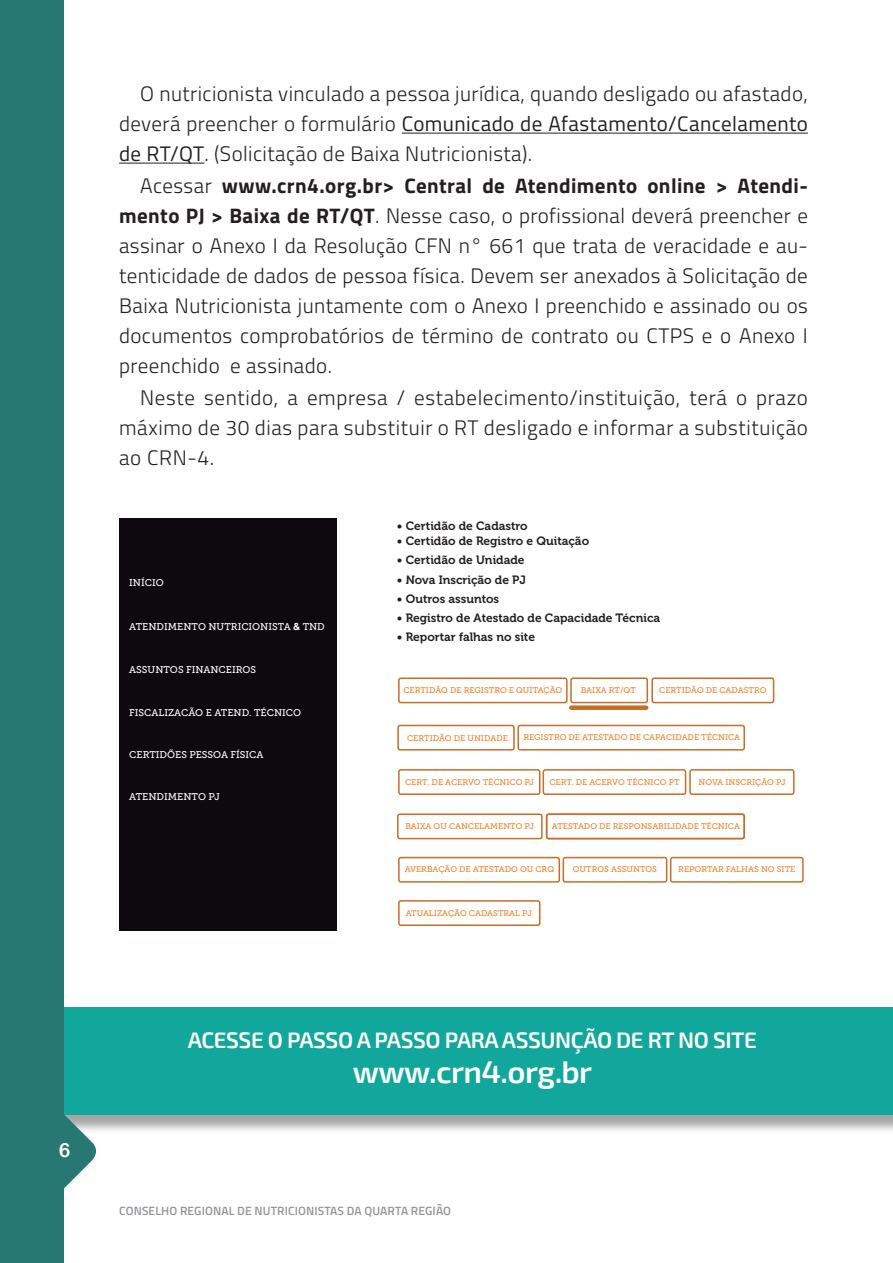
<style>
.page{position:relative;width:893px;height:1263px;background:#fff}
.page>*{position:absolute;margin:0;border:0;box-sizing:border-box;transform-origin:0 0}
._01_TITULO_UNID{font:600 31.5px "Exo 2";letter-spacing:-.02em;color:#fff}
._01_TITULO_UNID-2{font:600 22.5px "Exo 2";letter-spacing:-.02em;color:#fff}
._02_texto_geral{font:300 21px/30px "Titillium";letter-spacing:.02em;color:#231f20;text-align:justify}
._00_rodape_no{font:19.5px "Arial Rounded MT Bold";color:#fff}
.t1{font:12px "Museo 700";color:#231f20}
.t2{font:600 12px "Titillium";letter-spacing:.01em;color:#939598}
.t3{font:9.75px "Museo Slab 500";color:#fff}
.t4{font:8.25px "Museo Slab 500";color:#f58229}
.s1{font-weight:400}
.s2{font-weight:700}
.s3{font-family:"Arial";font-weight:700}
</style>
<div class="page">
<div style="left:50px;top:1009px;width:843px;height:125px;background:#231f20;opacity:.4"></div>
<div style="left:48px;top:1007px;width:845px;height:108px;background:#12a79d"></div>
<hr style="left:402px;top:133px;width:406px;height:1px;background:#231f20">
<hr style="left:119px;top:163px;width:85px;height:1px;background:#231f20">
<div style="left:119px;top:518px;width:218px;height:413px;background:#0d090e"></div>
<div style="left:571px;top:705px;width:75px;height:5px;background:#ca6c28"></div>
<div style="left:398px;top:677px;width:170px;height:26px;border:2px solid #ca6c28;border-radius:2px"></div>
<div style="left:397px;top:725px;width:118px;height:25px;border:2px solid #ca6c28;border-radius:2px"></div>
<div style="left:398px;top:769px;width:142px;height:26px;border:2px solid #ca6c28;border-radius:2px"></div>
<div style="left:397px;top:813px;width:146px;height:26px;border:2px solid #ca6c28;border-radius:2px"></div>
<div style="left:398px;top:857px;width:162px;height:26px;border:2px solid #ca6c28;border-radius:2px"></div>
<div style="left:398px;top:900px;width:142px;height:26px;border:2px solid #ca6c28;border-radius:2px"></div>
<div style="left:570px;top:677px;width:78px;height:26px;border:2px solid #ca6c28;border-radius:2px"></div>
<div style="left:651px;top:677px;width:123px;height:26px;border:2px solid #ca6c28;border-radius:2px"></div>
<div style="left:517px;top:725px;width:228px;height:25px;border:2px solid #ca6c28;border-radius:2px"></div>
<div style="left:543px;top:769px;width:143px;height:26px;border:2px solid #ca6c28;border-radius:2px"></div>
<div style="left:689px;top:769px;width:105px;height:26px;border:2px solid #ca6c28;border-radius:2px"></div>
<div style="left:546px;top:813px;width:199px;height:26px;border:2px solid #ca6c28;border-radius:2px"></div>
<div style="left:563px;top:857px;width:104px;height:26px;border:2px solid #ca6c28;border-radius:2px"></div>
<div style="left:670px;top:857px;width:134px;height:26px;border:2px solid #ca6c28;border-radius:2px"></div>
<hr style="left:892px;top:0;width:1px;height:1263px;background:#277773">
<div style="left:0;top:0;width:64px;height:1263px;background:#277773"></div>
<svg style="left:64px;top:1114px;width:37px;height:75px"></svg>
<p class="_00_rodape_no" style="left:59px;top:1138px;width:13px">6</p>
<p class="_02_texto_geral" style="left:119px;top:77px;width:690px;text-indent:21px">O nutricionista vinculado a pessoa jurídica, quando desligado ou afastado, deverá preencher o formulário <span class="s1">Comunicado de Afastamento/Cancelamento de RT/QT</span>. (Solicitação de Baixa Nutricionista).</p>
<p class="_02_texto_geral" style="left:119px;top:170px;width:690px;text-indent:21px">Acessar <span class="s2">www.crn4.org.br&gt; Central de Atendimento online &gt; Atendi&shy;mento PJ &gt; Baixa de RT/QT</span>. Nesse caso, o profissional deverá preencher e assinar o Anexo I da Resolução CFN n° 661 que trata de veracidade e au&shy;tenticidade de dados de pessoa física. Devem ser anexados à Solicitação de Baixa Nutricionista juntamente com o Anexo I preenchido e assinado ou os documentos comprobatórios de término de contrato ou CTPS e o Anexo I preenchido e assinado.</p>
<p class="_02_texto_geral" style="left:119px;top:382px;width:690px;text-indent:21px">Neste sentido, a empresa / estabelecimento/instituição, terá o prazo máximo de 30 dias para substituir o RT desligado e informar a substituição ao CRN-4.</p>
<p class="t3" style="left:129px;top:578px;width:36px">INÍCIO</p>
<p class="t3" style="left:129px;top:621px;width:197px">ATENDIMENTO NUTRICIONISTA <span class="s3">&amp;</span> TND</p>
<p class="t3" style="left:129px;top:664px;width:128px">ASSUNTOS FINANCEIROS</p>
<p class="t3" style="left:129px;top:707px;width:173px">FISCALIZACÃO E ATEND. TÉCNICO</p>
<p class="t3" style="left:129px;top:749px;width:136px">CERTIDÕES PESSOA FÍSICA</p>
<p class="t3" style="left:129px;top:792px;width:92px">ATENDIMENTO PJ</p>
<p class="t1" style="left:397px;top:519px;width:132px">• Certidão de Cadastro</p>
<p class="t1" style="left:397px;top:534px;width:194px">• Certidão de Registro e Quitação</p>
<p class="t1" style="left:397px;top:553px;width:129px">• Certidão de Unidade</p>
<p class="t1" style="left:397px;top:573px;width:130px">• Nova Inscrição de PJ</p>
<p class="t1" style="left:397px;top:592px;width:104px">• Outros assuntos</p>
<p class="t1" style="left:397px;top:611px;width:265px">• Registro de Atestado de Capacidade Técnica</p>
<p class="t1" style="left:397px;top:630px;width:140px">• Reportar falhas no site</p>
<p class="t4" style="left:403px;top:685px;width:160px">CERTIDÃO DE REGISTRO E QUITAÇÃO</p>
<p class="t4" style="left:407px;top:733px;width:102px">CERTIDÃO DE UNIDADE</p>
<p class="t4" style="left:405px;top:777px;width:130px">CERT. DE ACERVO TÉCNICO PJ</p>
<p class="t4" style="left:405px;top:821px;width:130px">BAIXA OU CANCELAMENTO PJ</p>
<p class="t4" style="left:405px;top:865px;width:151px">AVERBAÇÃO DE ATESTADO OU CRQ</p>
<p class="t4" style="left:406px;top:908px;width:128px">ATUALIZAÇÃO CADASTRAL PJ</p>
<p class="t4" style="left:581px;top:685px;width:57px">BAIXA RT/QT</p>
<p class="t4" style="left:659px;top:685px;width:109px">CERTIDÃO DE CADASTRO</p>
<p class="t4" style="left:523px;top:733px;width:218px">REGISTRO DE ATESTADO DE CAPACIDADE TÉCNICA</p>
<p class="t4" style="left:549px;top:777px;width:132px">CERT. DE ACERVO TÉCNICO PT</p>
<p class="t4" style="left:698px;top:777px;width:89px">NOVA INSCRIÇÃO PJ</p>
<p class="t4" style="left:552px;top:821px;width:190px">ATESTADO DE RESPONSABILIDADE TÉCNICA</p>
<p class="t4" style="left:573px;top:865px;width:86px">OUTROS ASSUNTOS</p>
<p class="t4" style="left:678px;top:865px;width:119px">REPORTAR FALHAS NO SITE</p>
<p class="_01_TITULO_UNID-2" style="left:188px;top:1027px;width:571px">ACESSE O PASSO A PASSO PARA ASSUNÇÃO DE RT NO SITE</p>
<p class="_01_TITULO_UNID" style="left:353px;top:1054px;width:241px">www.crn4.org.br</p>
<p class="t2" style="left:119px;top:1201px;width:333px">CONSELHO REGIONAL DE NUTRICIONISTAS DA QUARTA REGIÃO</p>
</div>
